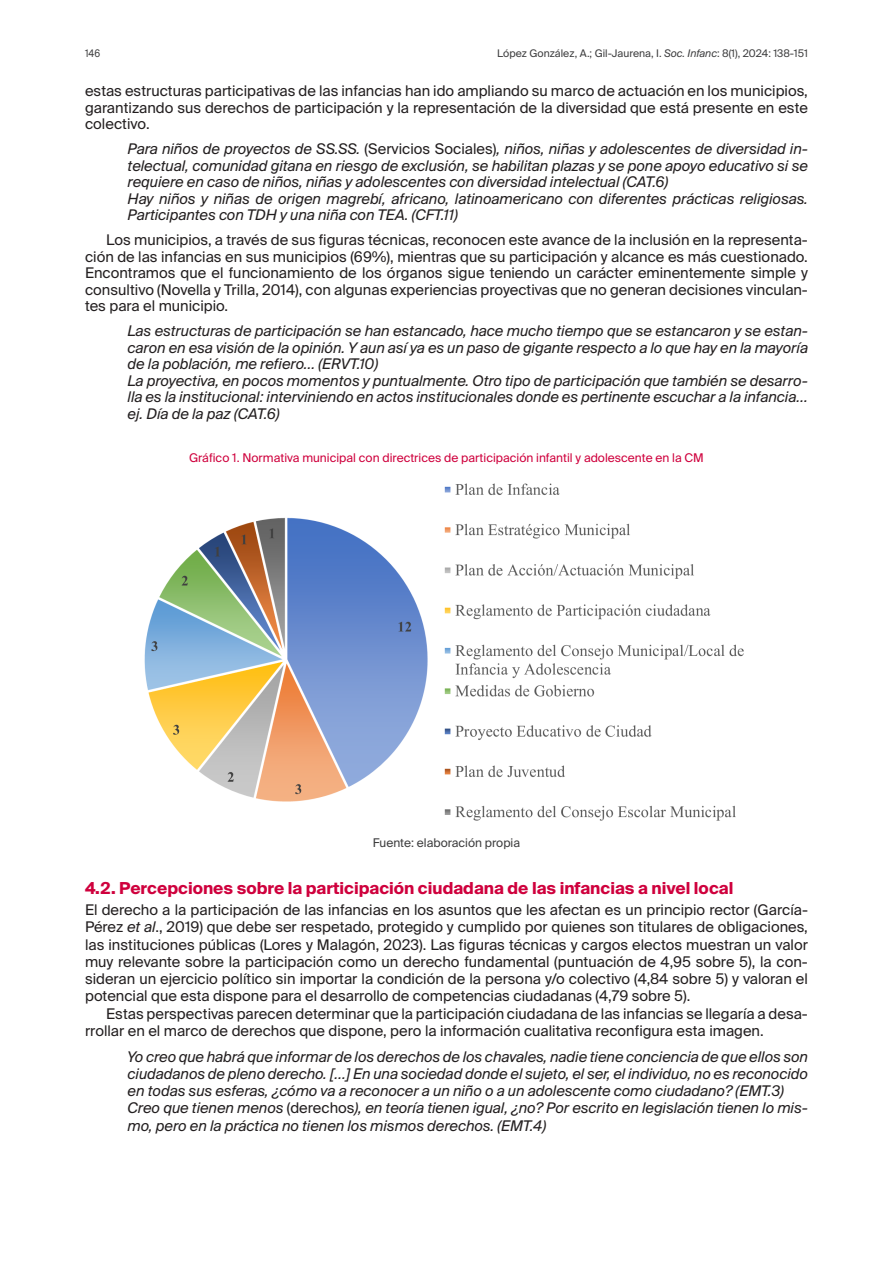
<style>
.page{position:relative;width:893px;height:1263px;background:#fff}
.page>*{position:absolute;margin:0;border:0;box-sizing:border-box;transform-origin:0 0}
._000-LADILLO_02{font:700 16.5px "Suisse Intl";color:#cf003d}
._000-Cita{font:italic 14.7px/16.5px "Suisse Intl";color:#231f20;text-align:justify}
._000-TXT_GENERAL{font:14.7px/16.5px "Suisse Intl";color:#231f20;text-align:justify}
._000-PRIMER_PARRAFO{font:14.7px/17.2px "Suisse Intl";color:#231f20;text-align:justify}
._000-Pie_figuras_y_t{font:12px "Suisse Intl";color:#cf003d}
._000-FUENTE{font:12px "Suisse Intl";color:#3e3e3f}
._000-AUTOR_REVISTA_C{font:10.5px "Suisse Intl";color:#3e3e3f}
._000-AUTOR_REVISTA_C-2{font:10.5px "Suisse Intl";color:#3e3e3f;scale:.9 1}
.s1{font-style:normal}
.s2{font-style:italic}
</style>
<div class="page">
<img style="left:144px;top:483px;width:600px;height:338px">
<p class="_000-AUTOR_REVISTA_C-2" style="left:85px;top:47px;width:18px">146</p>
<p class="_000-TXT_GENERAL" style="left:85px;top:83px;width:724px">estas estructuras participativas de las infancias han ido ampliando su marco de actuación en los municipios, garantizando sus derechos de participación y la representación de la diversidad que está presente en este colectivo.</p>
<p class="_000-Cita" style="left:128px;top:141px;width:682px">Para niños de proyectos de SS.SS. <span class="s1">(Servicios Sociales)</span>, niños, niñas y adolescentes de diversidad in&shy;telectual, comunidad gitana en riesgo de exclusión, se habilitan plazas y se pone apoyo educativo si se requiere en caso de niños, niñas y adolescentes con diversidad intelectual (CAT.6)</p>
<p class="_000-Cita" style="left:128px;top:191px;width:682px">Hay niños y niñas de origen magrebí, africano, latinoamericano con diferentes prácticas religiosas.<br>Participantes con TDH y una niña con TEA. (CFT.11)</p>
<p class="_000-TXT_GENERAL" style="left:85px;top:232px;width:724px;text-indent:21px">Los municipios, a través de sus figuras técnicas, reconocen este avance de la inclusión en la representa&shy;ción de las infancias en sus municipios (69%), mientras que su participación y alcance es más cuestionado.<br>Encontramos que el funcionamiento de los órganos sigue teniendo un carácter eminentemente simple y consultivo (Novella y Trilla, 2014), con algunas experiencias proyectivas que no generan decisiones vinculan&shy;tes para el municipio.</p>
<p class="_000-Cita" style="left:128px;top:323px;width:682px">Las estructuras de participación se han estancado, hace mucho tiempo que se estancaron y se estan&shy;caron en esa visión de la opinión. Y aun así ya es un paso de gigante respecto a lo que hay en la mayoría de la población, me refiero… (ERVT.10)</p>
<p class="_000-Cita" style="left:128px;top:373px;width:682px">La proyectiva, en pocos momentos y puntualmente. Otro tipo de participación que también se desarro&shy;lla es la institucional: interviniendo en actos institucionales donde es pertinente escuchar a la infancia… ej. Día de la paz (CAT.6)</p>
<p class="_000-Pie_figuras_y_t" style="left:189px;top:451px;width:516px">Gráfico 1. Normativa municipal con directrices de participación infantil y adolescente en la CM</p>
<p class="_000-AUTOR_REVISTA_C" style="left:497px;top:47px;width:312px">López González, A.; Gil-Jaurena, I. <span class="s2">Soc. Infanc</span>: 8(1), 2024: 138-151</p>
<p class="_000-FUENTE" style="left:373px;top:835px;width:149px">Fuente: elaboración propia</p>
<p class="_000-LADILLO_02" style="left:85px;top:878px;width:650px">4.2. Percepciones sobre la participación ciudadana de las infancias a nivel local</p>
<p class="_000-PRIMER_PARRAFO" style="left:85px;top:901px;width:724px">El derecho a la participación de las infancias en los asuntos que les afectan es un principio rector (García-Pérez <span class="s2">et al</span>., 2019) que debe ser respetado, protegido y cumplido por quienes son titulares de obligaciones, las instituciones públicas (Lores y Malagón, 2023). Las figuras técnicas y cargos electos muestran un valor muy relevante sobre la participación como un derecho fundamental (puntuación de 4,95 sobre 5), la con&shy;sideran un ejercicio político sin importar la condición de la persona y/o colectivo (4,84 sobre 5) y valoran el potencial que esta dispone para el desarrollo de competencias ciudadanas (4,79 sobre 5).</p>
<p class="_000-TXT_GENERAL" style="left:85px;top:1005px;width:724px;line-height:17.2px;text-indent:21px">Estas perspectivas parecen determinar que la participación ciudadana de las infancias se llegaría a desa&shy;rrollar en el marco de derechos que dispone, pero la información cualitativa reconfigura esta imagen.</p>
<p class="_000-Cita" style="left:128px;top:1048px;width:682px;line-height:17.2px">Yo creo que habrá que informar de los derechos de los chavales, nadie tiene conciencia de que ellos son ciudadanos de pleno derecho. […] En una sociedad donde el sujeto, el ser, el individuo, no es reconocido en todas sus esferas, ¿cómo va a reconocer a un niño o a un adolescente como ciudadano? (EMT.3)</p>
<p class="_000-Cita" style="left:128px;top:1100px;width:682px;line-height:17.2px">Creo que tienen menos <span class="s1">(derechos</span>), en teoría tienen igual, ¿no? Por escrito en legislación tienen lo mis&shy;mo, pero en la práctica no tienen los mismos derechos. (EMT.4)</p>
</div>
